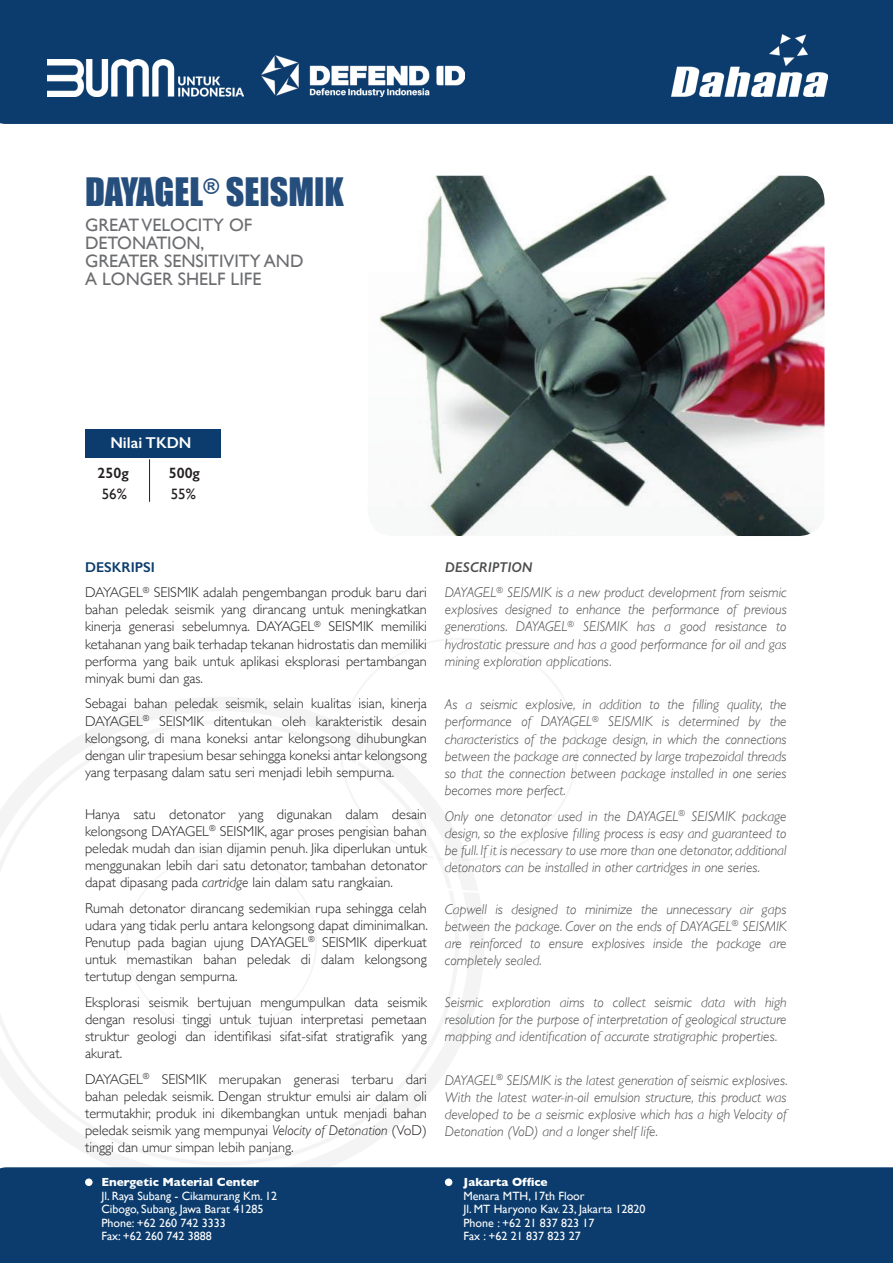
<style>
.page{position:relative;width:893px;height:1263px;background:#fff}
.page>*{position:absolute;margin:0;border:0;box-sizing:border-box;transform-origin:0 0}
.t1{font:36px "Impact";color:#254e7d}
.t2{font:18px/18px "Gill Sans";color:#6c6d70}
.t3{font:600 15.75px "Gill Sans";color:#fff}
.t4{font:600 15px "Gill Sans";color:#231f20}
.t5{font:15px "Gill Sans";color:#231f20}
.t6{font:300 14.25px/17.1px "Gill Sans";color:#231f20;text-align:justify}
.t7{font:italic 300 14.25px/17.1px "Gill Sans";color:#4b4c4d;text-align:justify}
.t8{font:12px/13.5px "Gill Sans";color:#fff}
.t9{font:700 12px "Gill Sans";color:#fff}
.s1{font-weight:600;color:#0b3c6d}
.s2{font-style:italic}
.s3{font-weight:600}
</style>
<div class="page">
<svg style="left:355px;top:638px;width:223px;height:220px"></svg>
<svg style="left:0;top:697px;width:484px;height:470px"></svg>
<svg style="left:126px;top:853px;width:191px;height:179px"></svg>
<div style="left:0;top:0;width:893px;height:124px;background:#0b3c6d"></div>
<img style="left:672px;top:34px;width:155px;height:63px">
<img style="left:48px;top:60px;width:195px;height:37px">
<img style="left:261px;top:56px;width:204px;height:41px">
<div style="left:0;top:1167px;width:893px;height:96px;background:#0b3c6d"></div>
<div style="left:85px;top:1178px;width:8px;height:8px;background:#fff;border-radius:50%"></div>
<div style="left:445px;top:1178px;width:7px;height:8px;background:#fff;border-radius:50%"></div>
<img style="left:379px;top:175px;width:445px;height:361px">
<hr style="left:149px;top:459px;width:1px;height:43px;background:#231f20">
<div style="left:85px;top:429px;width:135px;height:29px;background:#0b3c6d"></div>
<h1 class="t1" style="left:85px;top:170px;width:260px">DAYAGEL<sup>®</sup> SEISMIK</h1>
<p class="t2" style="left:85px;top:216px;width:220px">GREAT VELOCITY OF<br>DETONATION,<br>GREATER SENSITIVITY AND<br>A LONGER SHELF LIFE</p>
<p class="t3" style="left:110px;top:433px;width:83px">Nilai TKDN</p>
<p class="t4" style="left:98px;top:464px;width:33px">250g</p>
<p class="t4" style="left:169px;top:464px;width:33px">500g</p>
<p class="t5" style="left:102px;top:485px;width:27px">56%</p>
<p class="t5" style="left:171px;top:485px;width:27px">55%</p>
<p class="t6" style="left:85px;top:554px;width:343px;line-height:25.7px"><span class="s1">DESKRIPSI<br></span>DAYAGEL<sup>®</sup> SEISMIK adalah pengembangan produk baru dari</p>
<p class="t6" style="left:85px;top:601px;width:343px">bahan peledak seismik yang dirancang untuk meningkatkan kinerja generasi sebelumnya. DAYAGEL<sup>®</sup> SEISMIK memiliki ketahanan yang baik terhadap tekanan hidrostatis dan memiliki performa yang baik untuk aplikasi eksplorasi pertambangan minyak bumi dan gas.</p>
<p class="t6" style="left:85px;top:695px;width:343px">Sebagai bahan peledak seismik, selain kualitas isian, kinerja DAYAGEL<sup>®</sup> SEISMIK ditentukan oleh karakteristik desain kelongsong, di mana koneksi antar kelongsong dihubungkan dengan ulir trapesium besar sehingga koneksi antar kelongsong yang terpasang dalam satu seri menjadi lebih sempurna.</p>
<p class="t6" style="left:85px;top:806px;width:343px">Hanya satu detonator yang digunakan dalam desain kelongsong DAYAGEL<sup>®</sup> SEISMIK, agar proses pengisian bahan peledak mudah dan isian dijamin penuh. Jika diperlukan untuk menggunakan lebih dari satu detonator, tambahan detonator dapat dipasang pada <span class="s2">cartridge</span> lain dalam satu rangkaian.</p>
<p class="t6" style="left:85px;top:900px;width:344px">Rumah detonator dirancang sedemikian rupa sehingga celah udara yang tidak perlu antara kelongsong dapat diminimalkan.<br>Penutup pada bagian ujung DAYAGEL<sup>®</sup> SEISMIK diperkuat untuk memastikan bahan peledak di dalam kelongsong tertutup dengan sempurna.</p>
<p class="t6" style="left:85px;top:994px;width:343px">Eksplorasi seismik bertujuan mengumpulkan data seismik dengan resolusi tinggi untuk tujuan interpretasi pemetaan struktur geologi dan identifikasi sifat-sifat stratigrafik yang akurat.</p>
<p class="t6" style="left:85px;top:1070px;width:343px">DAYAGEL<sup>®</sup> SEISMIK merupakan generasi terbaru dari bahan peledak seismik. Dengan struktur emulsi air dalam oli termutakhir, produk ini dikembangkan untuk menjadi bahan peledak seismik yang mempunyai <span class="s2">Velocity of Detonation</span> (VoD) tinggi dan umur simpan lebih panjang.</p>
<p class="t9" style="left:101px;top:1175px;width:159px">Energetic Material Center</p>
<p class="t8" style="left:101px;top:1189px;width:177px">Jl. Raya Subang - Cikamurang Km. 12<br>Cibogo, Subang, Jawa Barat 41285<br>Phone: +62 260 742 3333<br>Fax: +62 260 742 3888</p>
<p class="t7" style="left:445px;top:554px;width:343px;line-height:25.7px"><span class="s3">DESCRIPTION<br></span>DAYAGEL<sup>®</sup> SEISMIK is a new product development from seismic</p>
<p class="t7" style="left:445px;top:601px;width:343px">explosives designed to enhance the performance of previous generations. DAYAGEL<sup>®</sup> SEISMIK has a good resistance to hydrostatic pressure and has a good performance for oil and gas mining exploration applications.</p>
<p class="t7" style="left:445px;top:696px;width:343px">As a seismic explosive, in addition to the filling quality, the performance of DAYAGEL<sup>®</sup> SEISMIK is determined by the characteristics of the package design, in which the connections between the package are connected by large trapezoidal threads so that the connection between package installed in one series becomes more perfect.</p>
<p class="t7" style="left:445px;top:807px;width:343px">Only one detonator used in the DAYAGEL<sup>®</sup> SEISMIK package design, so the explosive filling process is easy and guaranteed to be full. If it is necessary to use more than one detonator, additional detonators can be installed in other cartridges in one series.</p>
<p class="t7" style="left:445px;top:901px;width:343px">Capwell is designed to minimize the unnecessary air gaps between the package. Cover on the ends of DAYAGEL<sup>®</sup> SEISMIK are reinforced to ensure explosives inside the package are completely sealed.</p>
<p class="t7" style="left:445px;top:994px;width:343px">Seismic exploration aims to collect seismic data with high resolution for the purpose of interpretation of geological structure mapping and identification of accurate stratigraphic properties.</p>
<p class="t7" style="left:445px;top:1071px;width:344px">DAYAGEL<sup>®</sup> SEISMIK is the latest generation of seismic explosives.<br>With the latest water-in-oil emulsion structure, this product was developed to be a seismic explosive which has a high Velocity of Detonation (VoD) and a longer shelf life.</p>
<p class="t9" style="left:463px;top:1175px;width:86px">Jakarta Office</p>
<p class="t8" style="left:463px;top:1189px;width:183px">Menara MTH, 17th Floor<br>Jl. MT Haryono Kav. 23, Jakarta 12820<br>Phone : +62 21 837 823 17<br>Fax : +62 21 837 823 27</p>
</div>
